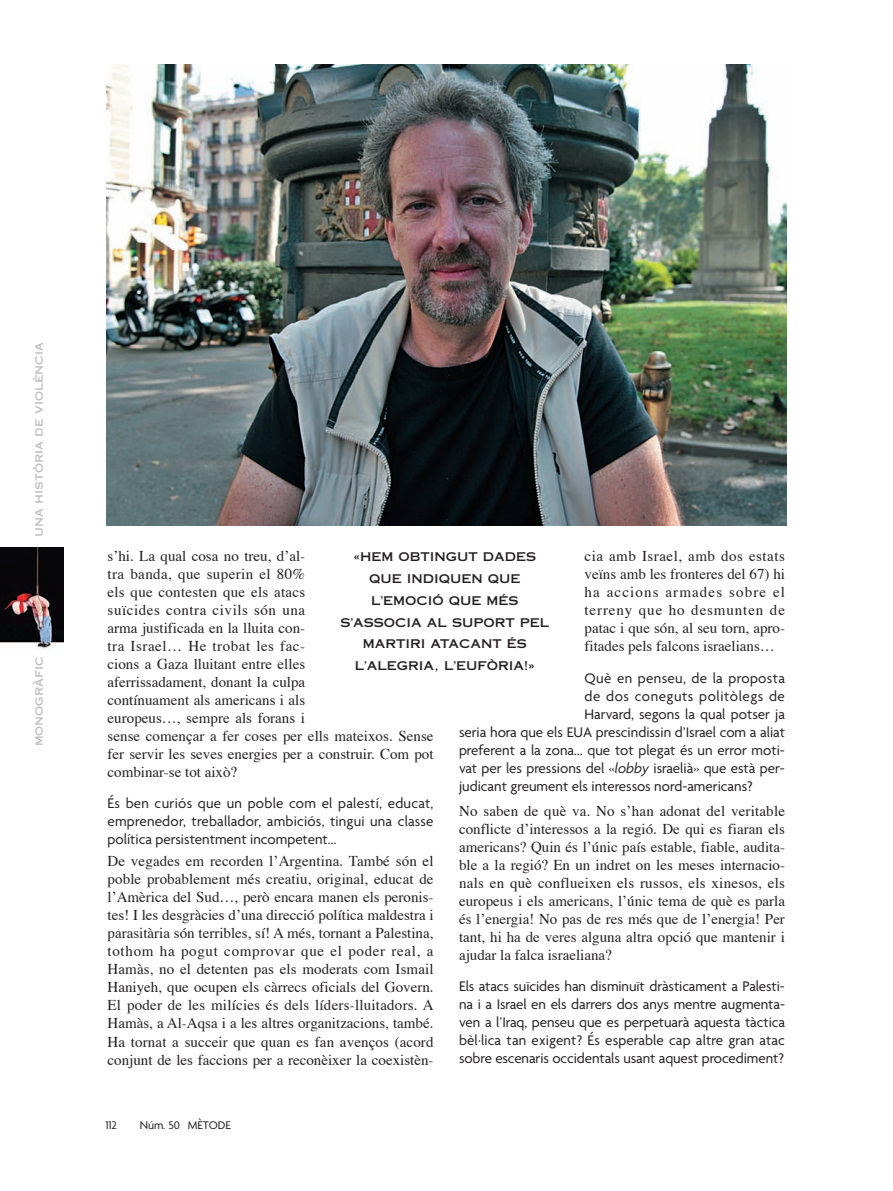
<style>
.page{position:relative;width:893px;height:1191px;background:#fff}
.page>*{position:absolute;margin:0;border:0;box-sizing:border-box;transform-origin:0 0}
.t1{font:15px/18px "Times";color:#231f20;text-align:justify}
.t2{font:15px/18px "Agenda";color:#231f20;text-align:justify}
.t3{font:15px "Agenda";letter-spacing:.035em;color:#231f20}
.t4{font:15px "Agenda";letter-spacing:.025em;color:#231f20}
.t5{font:12px/21.8px "Copperplate Thirty One AB";color:#231f20;text-align:center}
.t6{font:12px "Copperplate Thirty One AB";color:#bcbdc0}
.t7{font:12px "Agenda";color:#231f20}
.s1{font-style:italic}
</style>
<div class="page">
<img style="left:0;top:548px;width:64px;height:102px">
<img style="left:106px;top:64px;width:680px;height:461px">
<p class="t6" style="left:32px;top:537px;width:196px;rotate:-90deg">una història de violència</p>
<p class="t6" style="left:32px;top:746px;width:91px;rotate:-90deg">monogràfic</p>
<p class="t1" style="left:585px;top:548px;width:202px">cia amb Israel, amb dos estats veïns amb les fronteres del 67) hi ha accions armades sobre el terreny que ho desmunten de patac i que són, al seu torn, apro&shy;fitades pels falcons israelians…</p>
<p class="t4" style="left:585px;top:672px;width:202px">Què en penseu, de la proposta</p>
<p class="t3" style="left:585px;top:690px;width:202px">de dos coneguts politòlegs de</p>
<p class="t2" style="left:585px;top:706px;width:202px">Harvard, segons la qual potser ja</p>
<p class="t2" style="left:459px;top:724px;width:327px">seria hora que els EUA prescindissin d’Israel com a aliat</p>
<p class="t2" style="left:459px;top:742px;width:327px">preferent a la zona… que tot plegat és un error moti-</p>
<p class="t2" style="left:459px;top:760px;width:327px">vat per les pressions del «<span class="s1">lobby</span> israelià» que està per-</p>
<p class="t2" style="left:459px;top:778px;width:295px">judicant greument els interessos nord-americans?</p>
<p class="t1" style="left:459px;top:802px;width:327px">No saben de què va. No s’han adonat del veritable conflicte d’interessos a la regió. De qui es fiaran els americans? Quin és l’únic país estable, fiable, audita&shy;ble a la regió? En un indret on les meses internacio&shy;nals en què conflueixen els russos, els xinesos, els europeus i els americans, l’únic tema de què es parla és l’energia! No pas de res més que de l’energia! Per tant, hi ha de veres alguna altra opció que mantenir i ajudar la falca israeliana?</p>
<p class="t2" style="left:459px;top:978px;width:327px">Els atacs suïcides han disminuït dràsticament a Palesti&shy;na i a Israel en els darrers dos anys mentre augmenta&shy;ven a l’Iraq, penseu que es perpetuarà aquesta tàctica bèl·lica tan exigent? És esperable cap altre gran atac sobre escenaris occidentals usant aquest procediment?</p>
<p class="t1" style="left:108px;top:548px;width:327px;text-align:left">s’hi. La qual cosa no treu, d’al-<br>tra banda, que superin el 80%<br>els que contesten que els atacs<br>suïcides contra civils són una<br>arma justificada en la lluita con-<br>tra Israel… He trobat les fac-<br>cions a Gaza lluitant entre elles<br>aferrissadament, donant la culpa<br>contínuament als americans i als<br>europeus…, sempre als forans i<br>sense començar a fer coses per ells mateixos. Sense fer servir les seves energies per a construir. Com pot combinar-se tot això?</p>
<p class="t2" style="left:108px;top:795px;width:327px">És ben curiós que un poble com el palestí, educat, emprenedor, treballador, ambiciós, tingui una classe política persistentment incompetent…</p>
<p class="t1" style="left:108px;top:853px;width:327px">De vegades em recorden l’Argentina. També són el poble probablement més creatiu, original, educat de l’Amèrica del Sud…, però encara manen els peronis&shy;tes! I les desgràcies d’una direcció política maldestra i parasitària són terribles, sí! A més, tornant a Palestina, tothom ha pogut comprovar que el poder real, a Hamàs, no el detenten pas els moderats com Ismail Haniyeh, que ocupen els càrrecs oficials del Govern.<br>El poder de les milícies és dels líders-lluitadors. A Hamàs, a Al-Aqsa i a les altres organitzacions, també.<br>Ha tornat a succeir que quan es fan avenços (acord conjunt de les faccions per a reconèixer la coexistèn-</p>
<p class="t5" style="left:340px;top:546px;width:210px">«HEM OBTINGUT DADES<br>QUE INDIQUEN QUE<br>L’EMOCIÓ QUE MÉS<br>S’ASSOCIA AL SUPORT PEL<br>MARTIRI ATACANT ÉS<br>L’ALEGRIA, L’EUFÒRIA!»</p>
<p class="t7" style="left:105px;top:1120px;width:13px">112</p>
<p class="t7" style="left:140px;top:1120px;width:93px">Núm. 50 MÈTODE</p>
</div>
